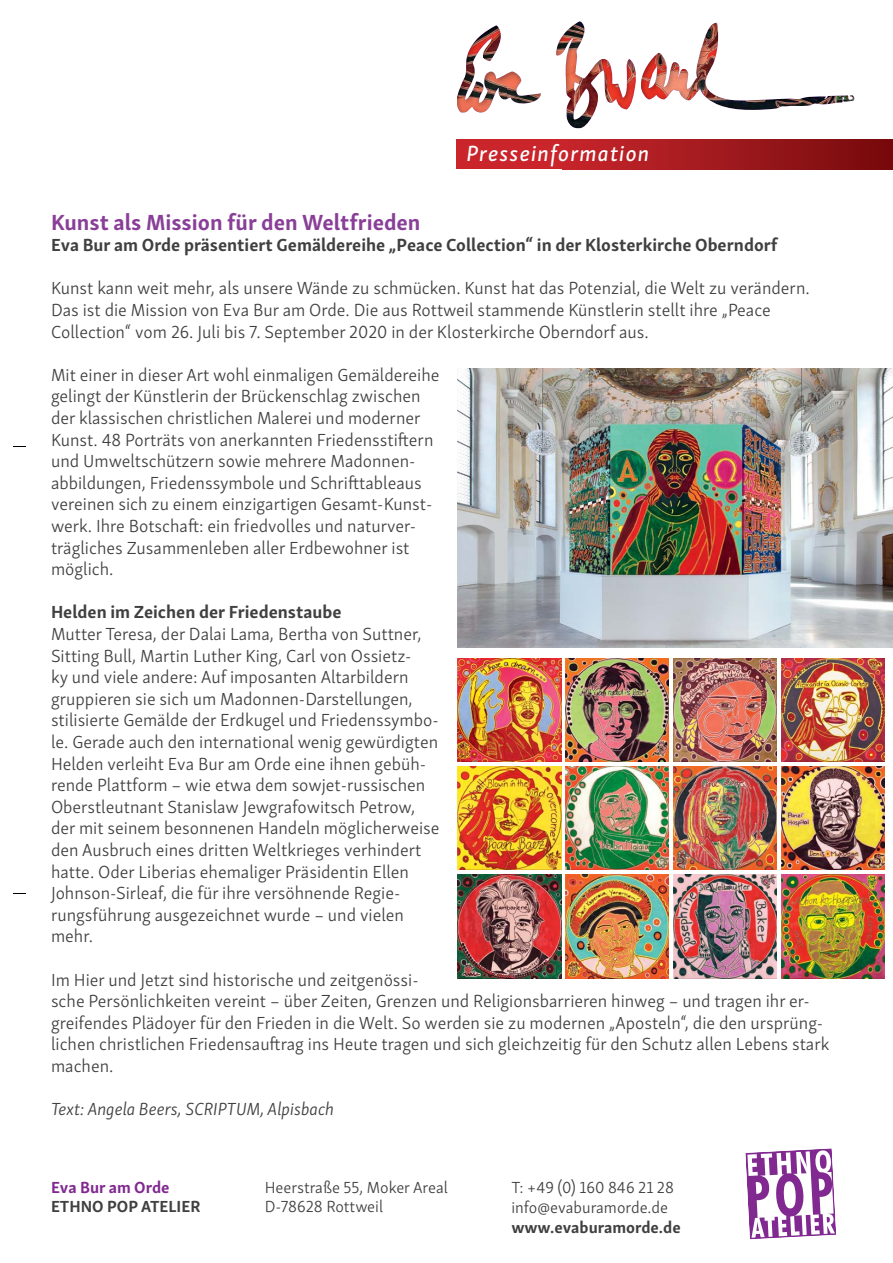
<style>
.page{position:relative;width:893px;height:1263px;background:#fff}
.page>*{position:absolute;margin:0;border:0;box-sizing:border-box;transform-origin:0 0}
.t1{font:700 22.5px "Skolar Sans Latn";color:#893f98}
.t2{font:22.5px "Skolar Sans Latn Me It";letter-spacing:.05em;color:#fff}
.t3{font:300 18px/21.6px "Skolar Sans Latn";color:#404041}
.t4{font:700 18px "Skolar Sans Latn";color:#404041}
.t5{font:italic 300 18px "Skolar Sans Latn";color:#404041}
.t6{font:300 16.5px/19.8px "Skolar Sans Latn";color:#404041}
.t7{font:700 16.5px "Skolar Sans Latn";color:#404041}
.t8{font:700 16.5px "Skolar Sans Latn";color:#812990}
</style>
<div class="page">
<svg style="left:13px;top:446px;width:13px;height:1px"></svg>
<svg style="left:13px;top:893px;width:13px;height:1px"></svg>
<svg style="left:457px;top:21px;width:398px;height:108px"></svg>
<img style="left:457px;top:369px;width:436px;height:278px">
<div style="left:457px;top:139px;width:436px;height:30px;background:linear-gradient(to right,#d82a31,#7a0c0f)"></div>
<svg style="left:745px;top:1148px;width:91px;height:91px"></svg>
<img style="left:782px;top:875px;width:103px;height:103px">
<img style="left:674px;top:875px;width:103px;height:103px">
<img style="left:566px;top:875px;width:103px;height:103px">
<img style="left:458px;top:875px;width:103px;height:103px">
<img style="left:782px;top:658px;width:103px;height:103px">
<img style="left:674px;top:658px;width:103px;height:103px">
<img style="left:566px;top:658px;width:103px;height:103px">
<img style="left:458px;top:658px;width:103px;height:103px">
<img style="left:782px;top:766px;width:103px;height:103px">
<img style="left:674px;top:766px;width:103px;height:103px">
<img style="left:566px;top:766px;width:103px;height:103px">
<img style="left:458px;top:766px;width:103px;height:103px">
<p class="t2" style="left:466px;top:143px;width:184px">Presseinformation</p>
<p class="t1" style="left:51px;top:211px;width:371px">Kunst als Mission für den Weltfrieden</p>
<p class="t4" style="left:51px;top:236px;width:728px">Eva Bur am Orde präsentiert Gemäldereihe „Peace Collection“ in der Klosterkirche Oberndorf</p>
<p class="t3" style="left:51px;top:278px;width:760px">Kunst kann weit mehr, als unsere Wände zu schmücken. Kunst hat das Potenzial, die Welt zu verändern.<br>Das ist die Mission von Eva Bur am Orde. Die aus Rottweil stammende Künstlerin stellt ihre „Peace<br>Collection“ vom 26. Juli bis 7. September 2020 in der Klosterkirche Oberndorf aus.</p>
<p class="t3" style="left:51px;top:365px;width:390px">Mit einer in dieser Art wohl einmaligen Gemäldereihe gelingt der Künstlerin der Brückenschlag zwischen der klassischen christlichen Malerei und moderner Kunst. 48 Porträts von anerkannten Friedensstiftern und Umweltschützern sowie mehrere Madonnen&shy;abbildungen, Friedenssymbole und Schrifttableaus vereinen sich zu einem einzigartigen Gesamt-Kunst&shy;werk. Ihre Botschaft: ein friedvolles und naturver&shy;trägliches Zusammenleben aller Erdbewohner ist möglich.</p>
<p class="t4" style="left:51px;top:603px;width:292px">Helden im Zeichen der Friedenstaube</p>
<p class="t3" style="left:51px;top:624px;width:390px">Mutter Teresa, der Dalai Lama, Bertha von Suttner, Sitting Bull, Martin Luther King, Carl von Ossietz-<br>ky und viele andere: Auf imposanten Altarbildern gruppieren sie sich um Madonnen-Darstellungen, stilisierte Gemälde der Erdkugel und Friedenssymbo&shy;le. Gerade auch den international wenig gewürdigten Helden verleiht Eva Bur am Orde eine ihnen gebüh&shy;rende Plattform – wie etwa dem sowjet-russischen Oberstleutnant Stanislaw Jewgrafowitsch Petrow, der mit seinem besonnenen Handeln möglicherweise den Ausbruch eines dritten Weltkrieges verhindert hatte. Oder Liberias ehemaliger Präsidentin Ellen Johnson-Sirleaf, die für ihre versöhnende Regie&shy;rungsführung ausgezeichnet wurde – und vielen mehr.</p>
<p class="t3" style="left:51px;top:969px;width:780px">Im Hier und Jetzt sind historische und zeitgenössi-<br>sche Persönlichkeiten vereint – über Zeiten, Grenzen und Religionsbarrieren hinweg – und tragen ihr er&shy;greifendes Plädoyer für den Frieden in die Welt. So werden sie zu modernen „Aposteln“, die den ursprüng&shy;lichen christlichen Friedensauftrag ins Heute tragen und sich gleichzeitig für den Schutz allen Lebens stark machen.</p>
<p class="t5" style="left:51px;top:1100px;width:285px">Text: Angela Beers, SCRIPTUM, Alpisbach</p>
<p class="t8" style="left:51px;top:1179px;width:120px">Eva Bur am Orde</p>
<p class="t7" style="left:51px;top:1199px;width:151px">ETHNO POP ATELIER</p>
<p class="t6" style="left:265px;top:1178px;width:185px">Heerstraße 55, Moker Areal<br>D-78628 Rottweil</p>
<p class="t6" style="left:511px;top:1179px;width:164px">T: +49 (0) 160 846 21 28 info@evaburamorde.de</p>
<p class="t7" style="left:511px;top:1219px;width:171px">www.evaburamorde.de</p>
</div>
